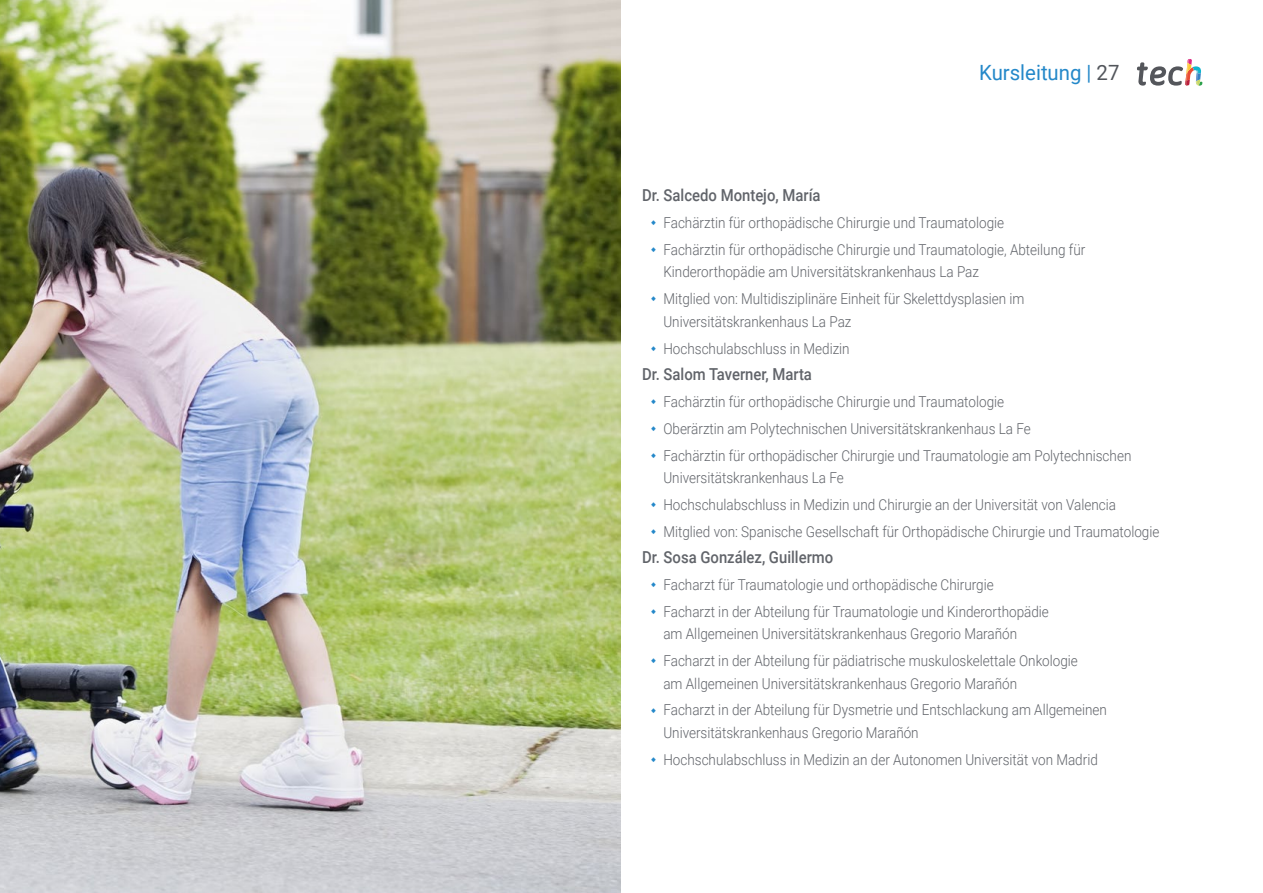
<style>
.page{position:relative;width:1263px;height:893px;background:#fff}
.page>*{position:absolute;margin:0;border:0;box-sizing:border-box;transform-origin:0 0}
.t1{font:21px "Roboto";color:#2488c9}
.t2{font:500 16.5px "Roboto";color:#61646a;scale:.9 1}
.t3{font:300 15px/26.7px "Roboto";color:#61646a;scale:.9 1}
.s1{color:#52555b}
</style>
<div class="page">
<img style="left:0;top:0;width:621px;height:893px">
<svg style="left:1137px;top:59px;width:65px;height:27px"></svg>
<h1 class="t1" style="left:979px;top:57px;width:142px">Kursleitung | <span class="s1">27</span></h1>
<p class="t2" style="left:642px;top:184px;width:200px">Dr. Salcedo Montejo, María</p>
<p class="t3" style="left:663px;top:209px;width:470px">Fachärztin für orthopädische Chirurgie und Traumatologie<br>Fachärztin für orthopädische Chirurgie und Traumatologie, Abteilung für</p>
<p class="t3" style="left:663px;top:258px;width:403px">Kinderorthopädie am Universitätskrankenhaus La Paz<br>Mitglied von: Multidisziplinäre Einheit für Skelettdysplasien im</p>
<p class="t3" style="left:663px;top:307px;width:210px">Universitätskrankenhaus La Paz<br>Hochschulabschluss in Medizin</p>
<p class="t2" style="left:642px;top:363px;width:190px">Dr. Salom Taverner, Marta</p>
<p class="t3" style="left:663px;top:388px;width:521px">Fachärztin für orthopädische Chirurgie und Traumatologie<br>Oberärztin am Polytechnischen Universitätskrankenhaus La Fe<br>Fachärztin für orthopädischer Chirurgie und Traumatologie am Polytechnischen</p>
<p class="t3" style="left:663px;top:464px;width:553px">Universitätskrankenhaus La Fe<br>Hochschulabschluss in Medizin und Chirurgie an der Universität von Valencia<br>Mitglied von: Spanische Gesellschaft für Orthopädische Chirurgie und Traumatologie</p>
<p class="t2" style="left:642px;top:546px;width:214px">Dr. Sosa González, Guillermo</p>
<p class="t3" style="left:663px;top:571px;width:430px">Facharzt für Traumatologie und orthopädische Chirurgie<br>Facharzt in der Abteilung für Traumatologie und Kinderorthopädie</p>
<p class="t3" style="left:663px;top:620px;width:462px">am Allgemeinen Universitätskrankenhaus Gregorio Marañón<br>Facharzt in der Abteilung für pädiatrische muskuloskelettale Onkologie</p>
<p class="t3" style="left:663px;top:669px;width:494px">am Allgemeinen Universitätskrankenhaus Gregorio Marañón<br>Facharzt in der Abteilung für Dysmetrie und Entschlackung am Allgemeinen</p>
<p class="t3" style="left:663px;top:719px;width:484px">Universitätskrankenhaus Gregorio Marañón<br>Hochschulabschluss in Medizin an der Autonomen Universität von Madrid</p>
</div>
